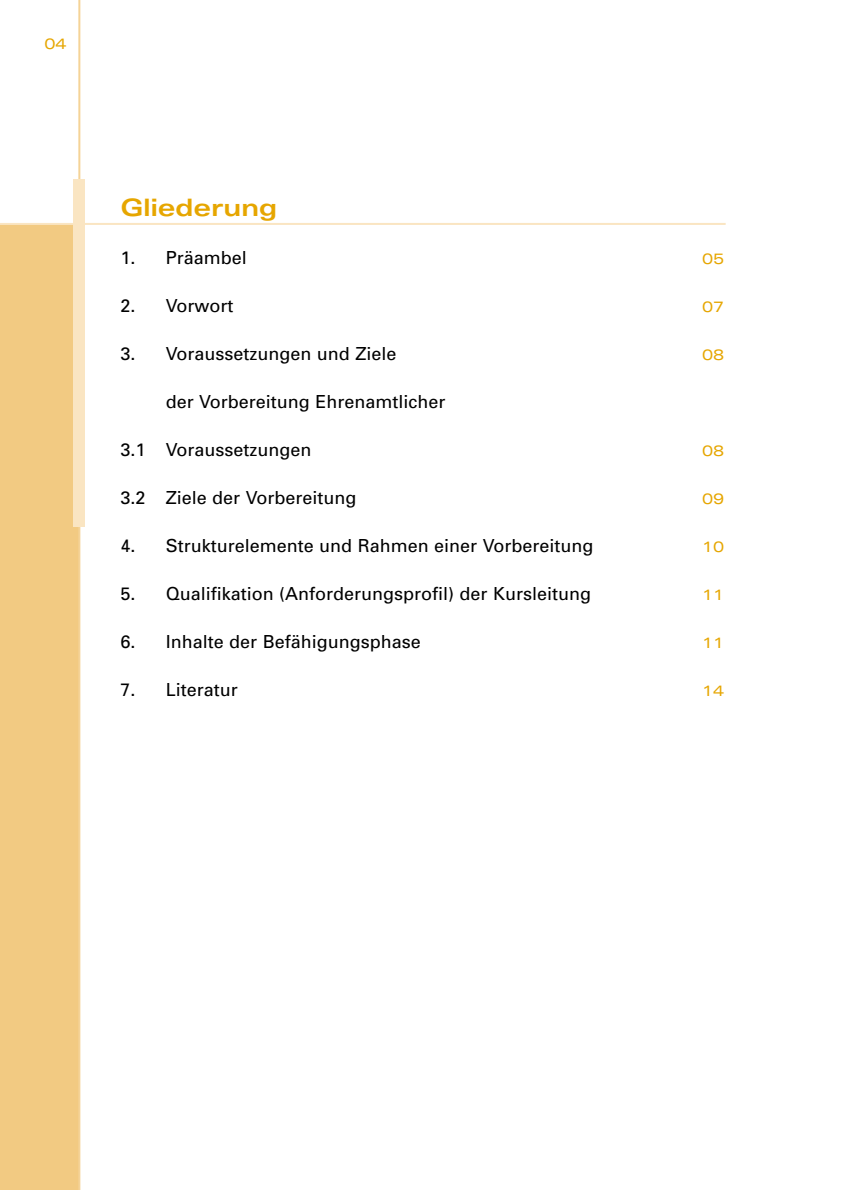
<style>
.page{position:relative;width:842px;height:1190px;background:#fff}
.page>*{position:absolute;margin:0;border:0;box-sizing:border-box;transform-origin:0 0}
.t1{font:700 expanded 24px "Univers";color:#e6a600}
.t2{font:18px "Univers";color:#000}
.t3{font:expanded 15px "Univers";color:#e6a600}
</style>
<div class="page">
<div style="left:0;top:224px;width:79px;height:966px;background:#f2ca82"></div>
<hr style="left:78px;top:0;width:2px;height:1190px;background:#f5d397">
<hr style="left:0;top:223px;width:726px;height:2px;background:#fae5c2">
<div style="left:74px;top:179px;width:11px;height:347px;background:#fae5c2"></div>
<p class="t3" style="left:44px;top:38px;width:24px">04</p>
<h1 class="t1" style="left:120px;top:199px;width:158px">Gliederung</h1>
<p class="t2" style="left:120px;top:251px;width:128px">1. Präambel</p>
<p class="t2" style="left:120px;top:299px;width:115px">2. Vorwort</p>
<p class="t2" style="left:120px;top:347px;width:277px">3. Voraussetzungen und Ziele</p>
<p class="t2" style="left:166px;top:395px;width:281px">der Vorbereitung Ehrenamtlicher</p>
<p class="t2" style="left:120px;top:443px;width:193px">3.1 Voraussetzungen</p>
<p class="t2" style="left:120px;top:491px;width:238px">3.2 Ziele der Vorbereitung</p>
<p class="t2" style="left:120px;top:539px;width:474px">4. Strukturelemente und Rahmen einer Vorbereitung</p>
<p class="t2" style="left:120px;top:587px;width:472px">5. Qualifikation (Anforderungsprofil) der Kursleitung</p>
<p class="t2" style="left:120px;top:635px;width:302px">6. Inhalte der Befähigungsphase</p>
<p class="t2" style="left:120px;top:683px;width:119px">7. Literatur</p>
<p class="t3" style="left:702px;top:253px;width:24px">05</p>
<p class="t3" style="left:702px;top:301px;width:24px">07</p>
<p class="t3" style="left:702px;top:349px;width:24px">08</p>
<p class="t3" style="left:702px;top:445px;width:24px">08</p>
<p class="t3" style="left:702px;top:493px;width:24px">09</p>
<p class="t3" style="left:702px;top:541px;width:24px">10</p>
<p class="t3" style="left:702px;top:589px;width:24px">11</p>
<p class="t3" style="left:702px;top:637px;width:24px">11</p>
<p class="t3" style="left:702px;top:685px;width:24px">14</p>
</div>
